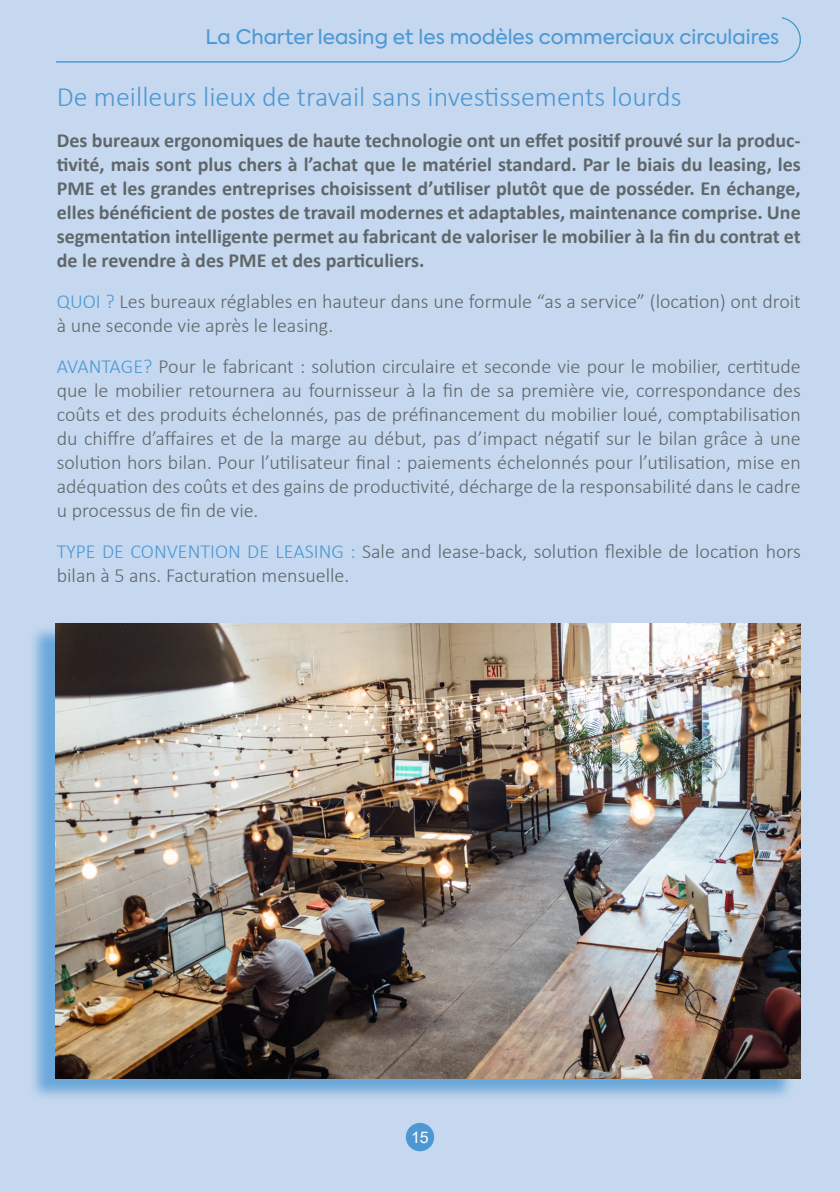
<style>
.page{position:relative;width:840px;height:1191px;background:#fff}
.page>*{position:absolute;margin:0;border:0;box-sizing:border-box;transform-origin:0 0}
.t1{font:300 28px "Calibri";color:#4d98d2}
.t2{font:300 20px/24px "Calibri";color:#5f676b}
.t3{font:700 20px/24px "Calibri";color:#5f676b;text-align:justify}
.t4{font:20px "Axiforma";color:#4d98d2}
.t5{font:16px "Arial";color:#fff}
.s1{color:#4d98d2}
</style>
<div class="page">
<div style="left:0;top:0;width:839px;height:1191px;background:#c6d8ef"></div>
<div style="left:406px;top:1124px;width:27px;height:26px;background:#4d98d2;border-radius:50%"></div>
<div style="left:405px;top:1123px;width:29px;height:28px;border:2px solid #4d98d2;border-radius:50%"></div>
<svg style="left:56px;top:17px;width:744px;height:45px"></svg>
<div style="left:28px;top:624px;width:766px;height:477px;background:#4d98d2;opacity:.75"></div>
<img style="left:56px;top:623px;width:743px;height:456px">
<div style="left:0;top:5px;width:780px;height:17px;background:#c6d8ef"></div>
<p class="t4" style="left:205px;top:24px;width:575px">La Charter leasing et les modèles commerciaux circulaires</p>
<p class="t1" style="left:57px;top:79px;width:626px">De meilleurs lieux de travail sans investissements lourds</p>
<p class="t3" style="left:57px;top:128px;width:745px">Des bureaux ergonomiques de haute technologie ont un effet positif prouvé sur la produc&shy;tivité, mais sont plus chers à l’achat que le matériel standard. Par le biais du leasing, les PME et les grandes entreprises choisissent d’utiliser plutôt que de posséder. En échange, elles bénéficient de postes de travail modernes et adaptables, maintenance comprise. Une segmentation intelligente permet au fabricant de valoriser le mobilier à la fin du contrat et de le revendre à des PME et des particuliers.</p>
<p class="t2" style="left:57px;top:289px;width:745px"><span class="s1">QUOI ?</span> Les bureaux réglables en hauteur dans une formule “as a service” (location) ont droit à une seconde vie après le leasing.</p>
<p class="t2" style="left:57px;top:354px;width:745px;text-align:justify"><span class="s1">AVANTAGE?</span> Pour le fabricant : solution circulaire et seconde vie pour le mobilier, certitude que le mobilier retournera au fournisseur à la fin de sa première vie, correspondance des coûts et des produits échelonnés, pas de préfinancement du mobilier loué, comptabilisation du chiffre d’affaires et de la marge au début, pas d’impact négatif sur le bilan grâce à une solution hors bilan. Pour l’utilisateur final : paiements échelonnés pour l’utilisation, mise en adéquation des coûts et des gains de productivité, décharge de la responsabilité dans le cadre u processus de fin de vie.</p>
<p class="t2" style="left:57px;top:539px;width:745px"><span class="s1">TYPE DE CONVENTION DE LEASING :</span> Sale and lease-back, solution flexible de location hors bilan à 5 ans. Facturation mensuelle.</p>
<p class="t5" style="left:411px;top:1126px;width:19px">15</p>
</div>
